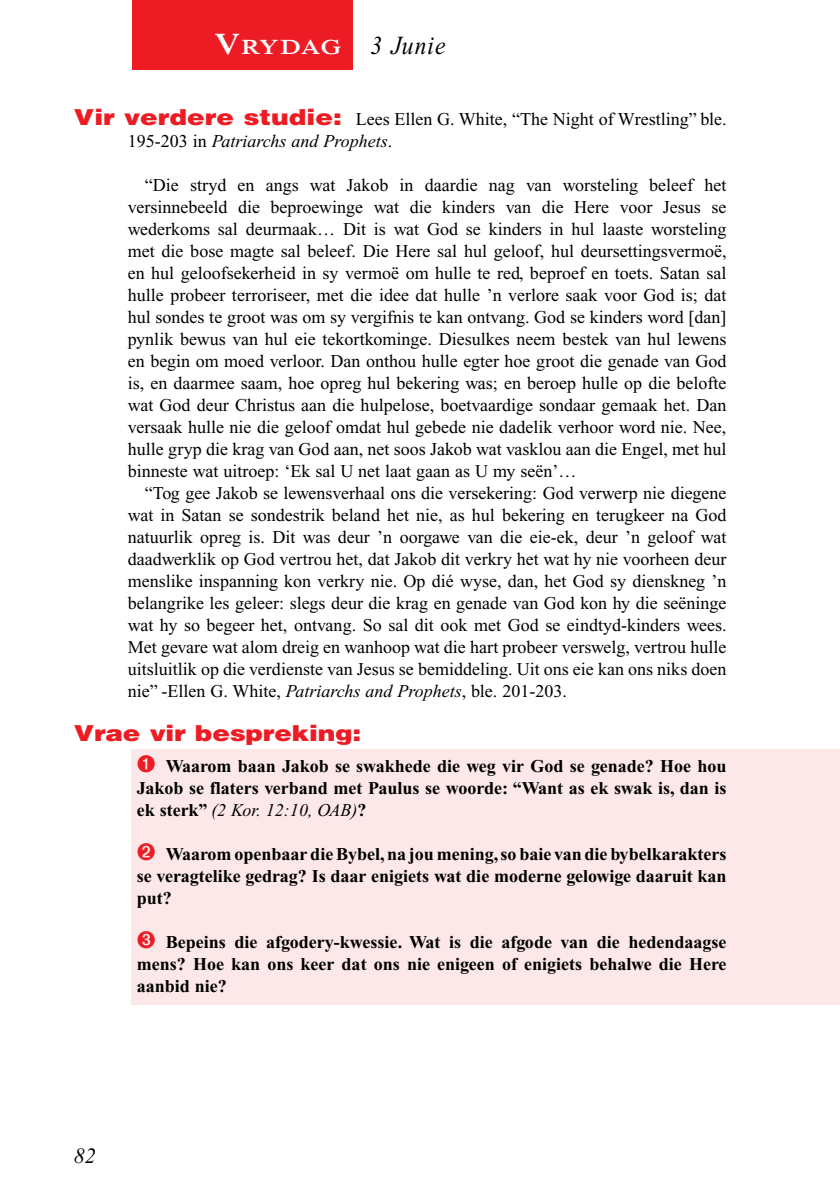
<style>
.page{position:relative;width:840px;height:1191px;background:#fff}
.page>*{position:absolute;margin:0;border:0;box-sizing:border-box;transform-origin:0 0}
.t1{font:italic 26px "Times New Roman PS Std";letter-spacing:.05em;color:#000;scale:.9 1}
.t2{font:900 22px "Helvetica LT Std";letter-spacing:-.01em;color:#ed1c24;scale:1.2 1}
.t3{font:italic 22px "Times New Roman PS Std";color:#000}
.t4{font:600 21px "Times NRMT Std";letter-spacing:.025em;color:#fff;scale:1.1 1}
.t5{font:18px/22px "Times New Roman PS Std";color:#000;text-align:justify}
.t6{font:700 18px/22px "Times New Roman PS Std";color:#000;text-align:justify}
.s1{font-size:30px}
.s2{font-family:"Helvetica LT Std";font-weight:900;font-size:22px;color:#ed1c24}
.s3{font-style:italic}
.s4{color:#ed1c24}
.s5{font-weight:400;font-style:italic}
</style>
<div class="page">
<div style="left:133px;top:0;width:220px;height:69px;background:#ed1c24"></div>
<div style="left:132px;top:749px;width:707px;height:256px;background:#fde8e9"></div>
<p class="t4" style="left:214px;top:35px;width:117px"><span class="s1">V</span>rydag</p>
<h1 class="t1" style="left:370px;top:32px;width:85px">3 Junie</h1>
<p class="t5" style="left:128px;top:108px;width:600px;text-indent:-54px"><span class="s2">Vir verdere studie:</span> Lees Ellen G. White, “The Night of Wrestling” ble.<br>195-203 in <span class="s3">Patriarchs and Prophets</span>.</p>
<p class="t5" style="left:128px;top:174px;width:600px;text-indent:17px">“Die stryd en angs wat Jakob in daardie nag van worsteling beleef het versinnebeeld die beproewinge wat die kinders van die Here voor Jesus se wederkoms sal deurmaak… Dit is wat God se kinders in hul laaste worsteling met die bose magte sal beleef. Die Here sal hul geloof, hul deursettingsvermoë, en hul geloofsekerheid in sy vermoë om hulle te red, beproef en toets. Satan sal hulle probeer terroriseer, met die idee dat hulle ’n verlore saak voor God is; dat hul sondes te groot was om sy vergifnis te kan ontvang. God se kinders word [dan] pynlik bewus van hul eie tekortkominge. Diesulkes neem bestek van hul lewens en begin om moed verloor. Dan onthou hulle egter hoe groot die genade van God is, en daarmee saam, hoe opreg hul bekering was; en beroep hulle op die belofte wat God deur Christus aan die hulpelose, boetvaardige sondaar gemaak het. Dan versaak hulle nie die geloof omdat hul gebede nie dadelik verhoor word nie. Nee, hulle gryp die krag van God aan, net soos Jakob wat vasklou aan die Engel, met hul binneste wat uitroep: ‘Ek sal U net laat gaan as U my seën’…</p>
<p class="t5" style="left:128px;top:482px;width:600px;text-indent:17px">“Tog gee Jakob se lewensverhaal ons die versekering: God verwerp nie diegene wat in Satan se sondestrik beland het nie, as hul bekering en terugkeer na God natuurlik opreg is. Dit was deur ’n oorgawe van die eie-ek, deur ’n geloof wat daadwerklik op God vertrou het, dat Jakob dit verkry het wat hy nie voorheen deur menslike inspanning kon verkry nie. Op dié wyse, dan, het God sy dienskneg ’n belangrike les geleer: slegs deur die krag en genade van God kon hy die seëninge wat hy so begeer het, ontvang. So sal dit ook met God se eindtyd-kinders wees.<br>Met gevare wat alom dreig en wanhoop wat die hart probeer verswelg, vertrou hulle uitsluitlik op die verdienste van Jesus se bemiddeling. Uit ons eie kan ons niks doen nie” -Ellen G. White, <span class="s3">Patriarchs and Prophets</span>, ble. 201-203.</p>
<p class="t2" style="left:74px;top:719px;width:241px">Vrae vir bespreking:</p>
<p class="t6" style="left:137px;top:755px;width:590px"><span class="s4">➊</span> Waarom baan Jakob se swakhede die weg vir God se genade? Hoe hou Jakob se flaters verband met Paulus se woorde: “Want as ek swak is, dan is ek sterk” <span class="s5">(2 Kor. 12:10, OAB)</span>?</p>
<p class="t6" style="left:137px;top:843px;width:591px"><span class="s4">➋</span> Waarom openbaar die Bybel, na jou mening, so baie van die bybelkarakters se veragtelike gedrag? Is daar enigiets wat die moderne gelowige daaruit kan put?</p>
<p class="t6" style="left:137px;top:931px;width:591px"><span class="s4">➌</span> Bepeins die afgodery-kwessie. Wat is die afgode van die hedendaagse mens? Hoe kan ons keer dat ons nie enigeen of enigiets behalwe die Here aanbid nie?</p>
<p class="t3" style="left:74px;top:1144px;width:23px">82</p>
</div>
